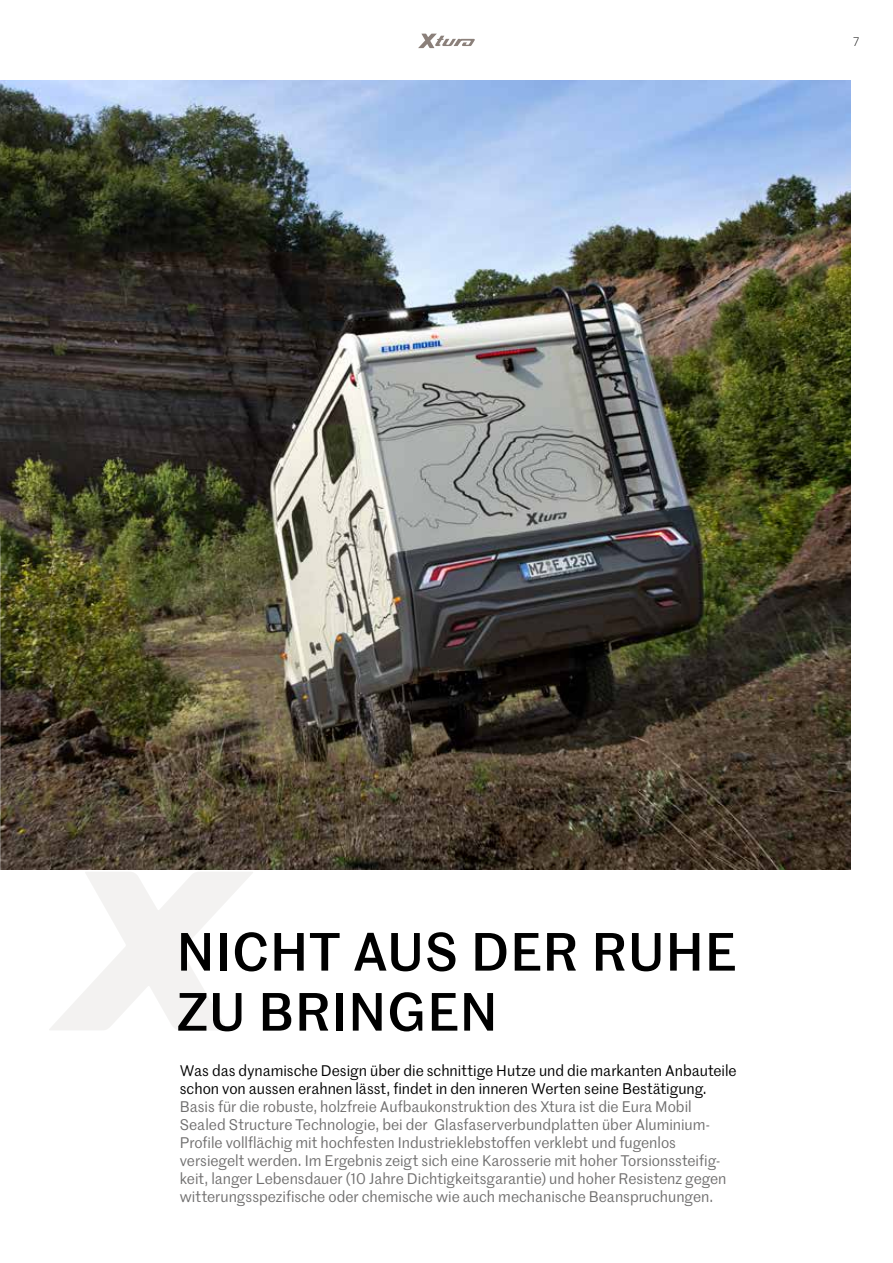
<style>
.page{position:relative;width:893px;height:1263px;background:#fff}
.page>*{position:absolute;margin:0;border:0;box-sizing:border-box;transform-origin:0 0}
.t1{font:500 52.5px/60px "Marr Sans";letter-spacing:.025em;color:#000}
.t2{font:15px/18px "Marr Sans";color:#706f6f}
.t3{font:15px/18px "Marr Sans";color:#000}
.t4{font:300 12px "Marr Sans";color:#000}
</style>
<div class="page">
<img style="left:0;top:81px;width:850px;height:789px">
<img style="left:0;top:536px;width:1px;height:680px">
<svg style="left:49px;top:872px;width:204px;height:158px"></svg>
<svg style="left:418px;top:34px;width:57px;height:14px"></svg>
<p class="t4" style="left:853px;top:33px;width:7px">7</p>
<h1 class="t1" style="left:177px;top:919px;width:561px">NICHT AUS DER RUHE<br>ZU BRINGEN</h1>
<p class="t3" style="left:180px;top:1061px;width:558px">Was das dynamische Design über die schnittige Hutze und die markanten Anbauteile schon von aussen erahnen lässt, findet in den inneren Werten seine Bestätigung.</p>
<p class="t2" style="left:180px;top:1097px;width:548px">Basis für die robuste, holzfreie Aufbaukonstruktion des Xtura ist die Eura Mobil Sealed Structure Technologie, bei der Glasfaserverbundplatten über Aluminium-Profile vollflächig mit hochfesten Industrieklebstoffen verklebt und fugenlos versiegelt werden. Im Ergebnis zeigt sich eine Karosserie mit hoher Torsionssteifig&shy;keit, langer Lebensdauer (10 Jahre Dichtigkeitsgarantie) und hoher Resistenz gegen witterungsspezifische oder chemische wie auch mechanische Beanspruchungen.</p>
</div>
